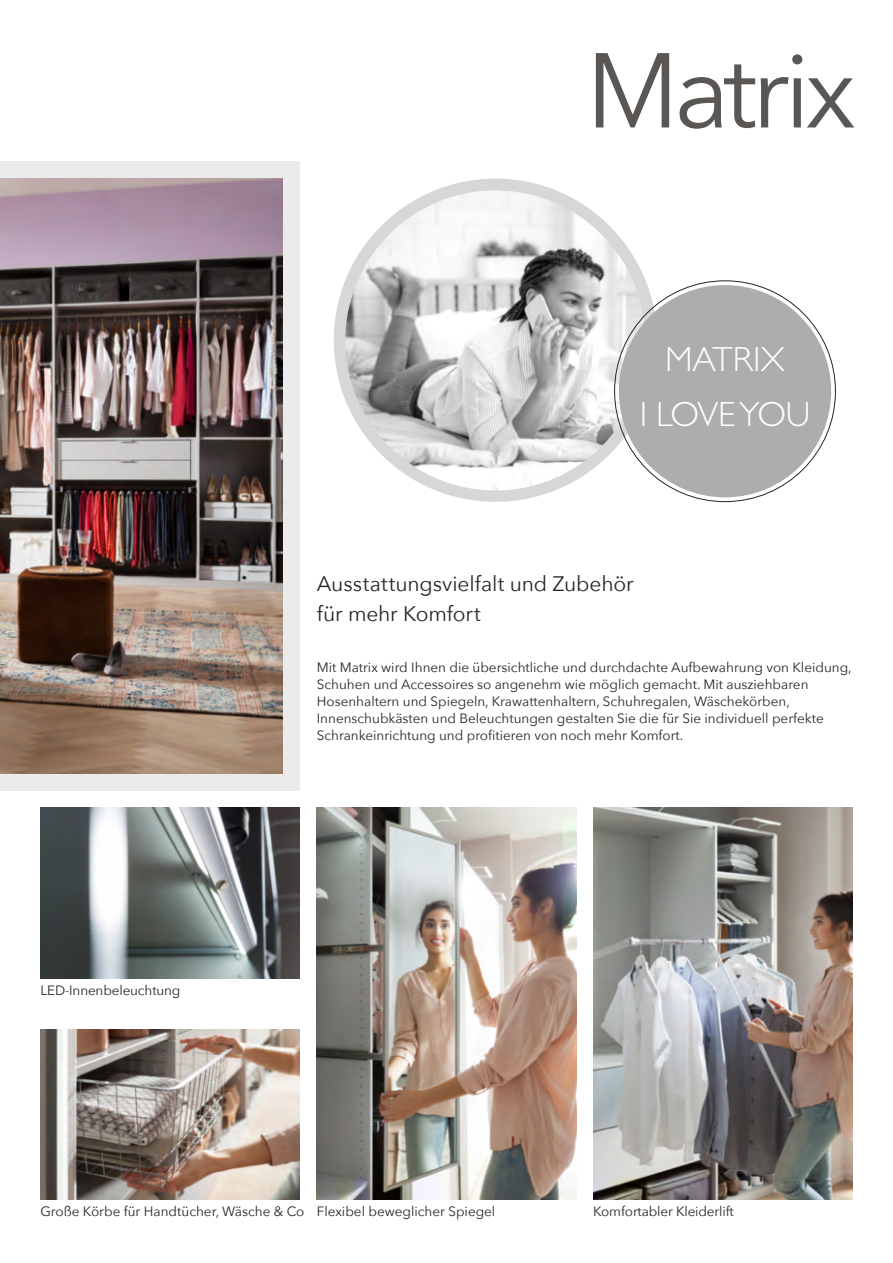
<style>
.page{position:relative;width:893px;height:1263px;background:#fff}
.page>*{position:absolute;margin:0;border:0;box-sizing:border-box;transform-origin:0 0}
.t1{font:105px "Avenir Next";letter-spacing:-.05em;color:#595654}
.t2{font:300 35.1px/54.6px "Gill Sans MT Pro";color:#fff;text-align:center}
.t3{font:21px/30px "Avenir Next";letter-spacing:-.005em;color:#2a2521}
.t4{font:13.5px/17px "Avenir Next";color:#2a2521}
</style>
<div class="page">
<div style="left:0;top:162px;width:300px;height:629px;background:#ebebeb"></div>
<img style="left:593px;top:808px;width:260px;height:391px">
<img style="left:317px;top:808px;width:259px;height:391px">
<img style="left:40px;top:1029px;width:260px;height:170px">
<img style="left:0;top:179px;width:283px;height:595px">
<img style="left:40px;top:808px;width:260px;height:170px">
<div style="left:334px;top:179px;width:323px;height:323px;background:#d7d7d7;border-radius:50%"></div>
<img style="left:345px;top:190px;width:300px;height:300px;border-radius:150px">
<div style="left:619px;top:285px;width:212px;height:212px;background:#aeadad;border-radius:50%"></div>
<p class="t1" style="left:586px;top:2px;width:271px">Matrix</p>
<p class="t2" style="left:640px;top:332px;width:172px">MATRIX<br>I LOVE YOU</p>
<p class="t3" style="left:317px;top:567px;width:318px">Ausstattungsvielfalt und Zubehör für mehr Komfort</p>
<p class="t4" style="left:40px;top:981px;width:142px">LED-Innenbeleuchtung</p>
<p class="t4" style="left:317px;top:658px;width:536px">Mit Matrix wird Ihnen die übersichtliche und durchdachte Aufbewahrung von Kleidung, Schuhen und Accessoires so angenehm wie möglich gemacht. Mit ausziehbaren Hosenhaltern und Spiegeln, Krawattenhaltern, Schuhregalen, Wäschekörben, Innenschubkästen und Beleuchtungen gestalten Sie die für Sie individuell perfekte Schrankeinrichtung und profitieren von noch mehr Komfort.</p>
<p class="t4" style="left:40px;top:1202px;width:456px">Große Körbe für Handtücher, Wäsche &amp; Co Flexibel beweglicher Spiegel</p>
<p class="t4" style="left:593px;top:1202px;width:142px">Komfortabler Kleiderlift</p>
</div>
